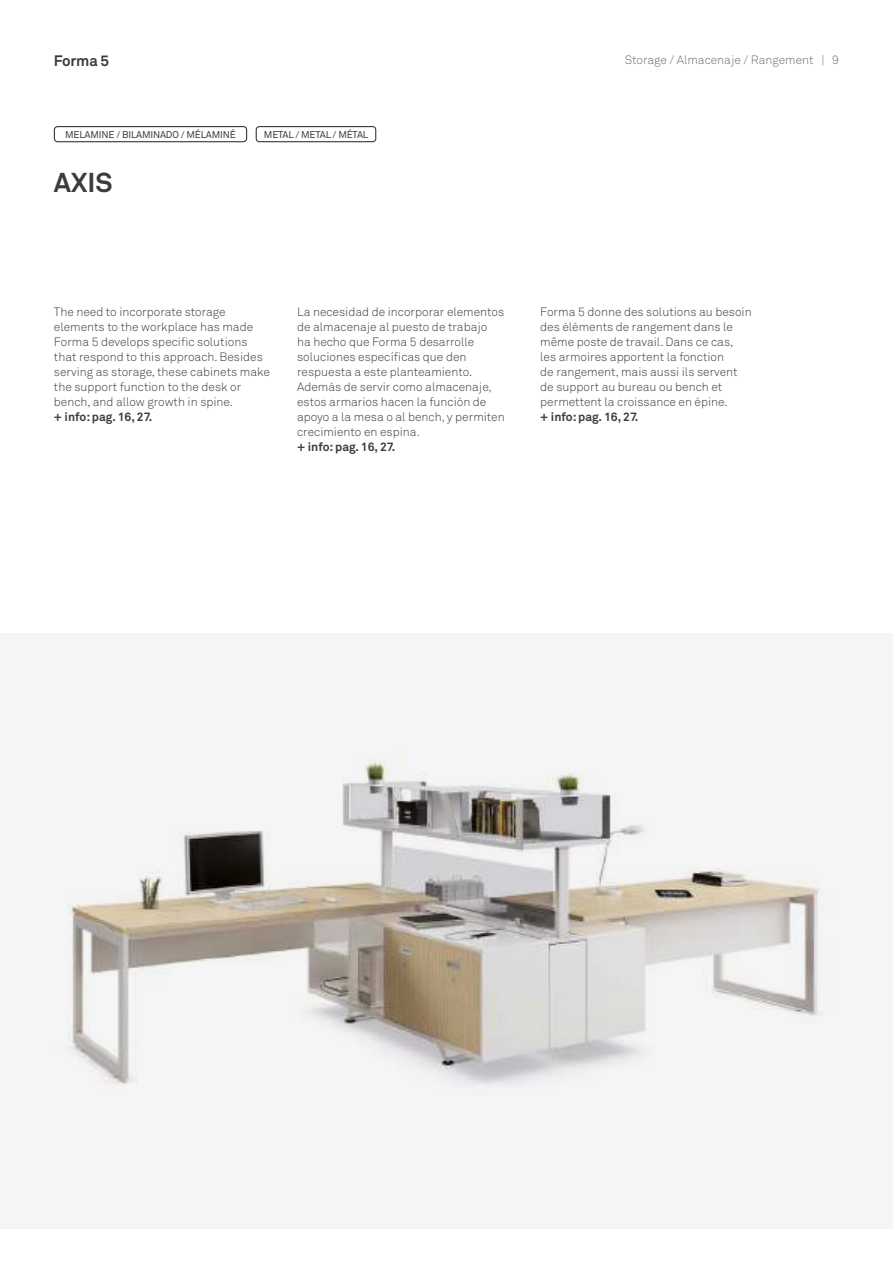
<style>
.page{position:relative;width:893px;height:1263px;background:#fff}
.page>*{position:absolute;margin:0;border:0;box-sizing:border-box;transform-origin:0 0}
.t1{font:700 27px "Akkurat";color:#3c3c3a}
.t2{font:700 15px "Akkurat";letter-spacing:-.02em;color:#3c3c3a}
.t3{font:300 12px/15px "Akkurat";color:#3c3c3a}
.t4{font:700 12px "Akkurat";color:#3c3c3a}
.t5{font:300 12px "Akkurat";color:#6e6e6e}
.t6{font:9.75px "Akkurat";letter-spacing:-.02em;color:#3c3c3a}
</style>
<div class="page">
<div style="left:0;top:634px;width:893px;height:595px;background:#f5f5f5"></div>
<img style="left:68px;top:758px;width:752px;height:326px">
<div style="left:256px;top:126px;width:120px;height:16px;border:1px solid #3c3c3a;border-radius:3px"></div>
<div style="left:54px;top:126px;width:193px;height:16px;border:1px solid #3c3c3a;border-radius:3px"></div>
<p class="t2" style="left:54px;top:51px;width:57px">Forma 5</p>
<p class="t6" style="left:65px;top:128px;width:172px">MELAMINE / BILAMINADO / MÉLAMINÉ</p>
<p class="t6" style="left:264px;top:128px;width:106px">METAL / METAL / MÉTAL</p>
<h1 class="t1" style="left:54px;top:165px;width:60px">AXIS</h1>
<p class="t5" style="left:625px;top:52px;width:216px">Storage / Almacenaje / Rangement | 9</p>
<p class="t3" style="left:54px;top:304px;width:217px">The need to incorporate storage elements to the workplace has made Forma 5 develops specific solutions that respond to this approach. Besides serving as storage, these cabinets make the support function to the desk or bench, and allow growth in spine.</p>
<p class="t4" style="left:54px;top:409px;width:100px">+ info: pag. 16, 27.</p>
<p class="t3" style="left:297px;top:304px;width:209px">La necesidad de incorporar elementos de almacenaje al puesto de trabajo<br>ha hecho que Forma 5 desarrolle soluciones específicas que den respuesta a este planteamiento.<br>Además de servir como almacenaje, estos armarios hacen la función de apoyo a la mesa o al bench, y permiten crecimiento en espina.</p>
<p class="t4" style="left:297px;top:439px;width:100px">+ info: pag. 16, 27.</p>
<p class="t3" style="left:540px;top:304px;width:213px">Forma 5 donne des solutions au besoin des éléments de rangement dans le même poste de travail. Dans ce cas, les armoires apportent la fonction<br>de rangement, mais aussi ils servent de support au bureau ou bench et permettent la croissance en épine.</p>
<p class="t4" style="left:540px;top:409px;width:100px">+ info: pag. 16, 27.</p>
</div>
